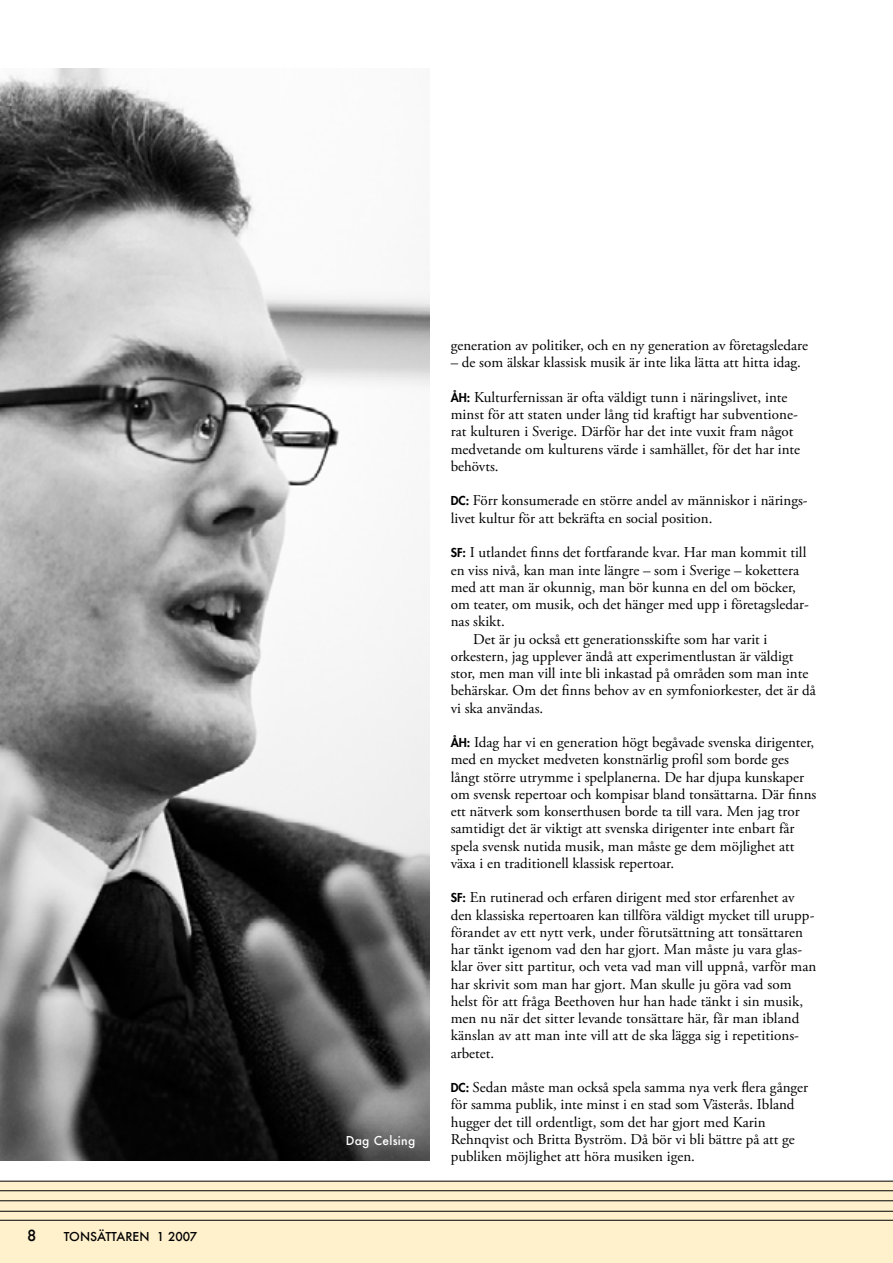
<style>
.page{position:relative;width:893px;height:1263px;background:#fff}
.page>*{position:absolute;margin:0;border:0;box-sizing:border-box;transform-origin:0 0}
.t1{font:15px/17.2px "Adobe Garamond Pro";color:#000}
.t2{font:500 12px "Futura";color:#000}
.t3{font:500 12px "Futura";letter-spacing:.025em;color:#fff}
.s1{font-family:"Futura Std";font-weight:800;font-size:12px}
</style>
<div class="page">
<img style="left:0;top:69px;width:430px;height:1092px">
<div style="left:0;top:1181px;width:893px;height:82px;background:#fef1cc"></div>
<hr style="left:0;top:1220px;width:893px;height:1px;background:#000">
<hr style="left:0;top:1211px;width:893px;height:1px;background:#000">
<hr style="left:0;top:1200px;width:893px;height:1px;background:#000">
<hr style="left:0;top:1190px;width:893px;height:1px;background:#000">
<hr style="left:0;top:1181px;width:893px;height:1px;background:#000">
<p class="t2" style="left:64px;top:1228px;width:135px">TONSÄTTAREN 1 2007</p>
<p class="t3" style="left:346px;top:1132px;width:71px">Dag Celsing</p>
<p class="t1" style="left:451px;top:337px;width:359px">generation av politiker, och en ny generation av företagsledare</p>
<p class="t1" style="left:451px;top:355px;width:352px">– de som älskar klassisk musik är inte lika lätta att hitta idag.</p>
<p class="t1" style="left:451px;top:389px;width:351px"><span class="s1">ÅH:</span> Kulturfernissan är ofta väldigt tunn i näringslivet, inte minst för att staten under lång tid kraftigt har subventione&shy;rat kulturen i Sverige. Därför har det inte vuxit fram något medvetande om kulturens värde i samhället, för det har inte behövts.</p>
<p class="t1" style="left:451px;top:493px;width:358px"><span class="s1">DC:</span> Förr konsumerade en större andel av människor i närings&shy;livet kultur för att bekräfta en social position.</p>
<p class="t1" style="left:451px;top:544px;width:357px"><span class="s1">SF:</span> I utlandet finns det fortfarande kvar. Har man kommit till</p>
<p class="t1" style="left:451px;top:562px;width:350px">en viss nivå, kan man inte längre – som i Sverige – kokettera</p>
<p class="t1" style="left:451px;top:579px;width:347px">med att man är okunnig, man bör kunna en del om böcker,</p>
<p class="t1" style="left:451px;top:596px;width:360px">om teater, om musik, och det hänger med upp i företagsledar-</p>
<p class="t1" style="left:451px;top:613px;width:56px">nas skikt.</p>
<p class="t1" style="left:473px;top:631px;width:296px">Det är ju också ett generationsskifte som har varit i</p>
<p class="t1" style="left:451px;top:648px;width:344px">orkestern, jag upplever ändå att experimentlustan är väldigt</p>
<p class="t1" style="left:451px;top:665px;width:359px">stor, men man vill inte bli inkastad på områden som man inte</p>
<p class="t1" style="left:451px;top:682px;width:367px">behärskar. Om det finns behov av en symfoniorkester, det är då</p>
<p class="t1" style="left:451px;top:700px;width:94px">vi ska användas.</p>
<p class="t1" style="left:451px;top:734px;width:367px"><span class="s1">ÅH:</span> Idag har vi en generation högt begåvade svenska dirigenter, med en mycket medveten konstnärlig profil som borde ges långt större utrymme i spelplanerna. De har djupa kunskaper om svensk repertoar och kompisar bland tonsättarna. Där finns ett nätverk som konserthusen borde ta till vara. Men jag tror samtidigt det är viktigt att svenska dirigenter inte enbart får spela svensk nutida musik, man måste ge dem möjlighet att växa i en traditionell klassisk repertoar.</p>
<p class="t1" style="left:451px;top:889px;width:367px"><span class="s1">SF:</span> En rutinerad och erfaren dirigent med stor erfarenhet av den klassiska repertoaren kan tillföra väldigt mycket till urupp&shy;förandet av ett nytt verk, under förutsättning att tonsättaren har tänkt igenom vad den har gjort. Man måste ju vara glas&shy;klar över sitt partitur, och veta vad man vill uppnå, varför man har skrivit som man har gjort. Man skulle ju göra vad som helst för att fråga Beethoven hur han hade tänkt i sin musik, men nu när det sitter levande tonsättare här, får man ibland känslan av att man inte vill att de ska lägga sig i repetitions&shy;arbetet.</p>
<p class="t1" style="left:451px;top:1079px;width:359px"><span class="s1">DC:</span> Sedan måste man också spela samma nya verk flera gånger för samma publik, inte minst i en stad som Västerås. Ibland hugger det till ordentligt, som det har gjort med Karin Rehnqvist och Britta Byström. Då bör vi bli bättre på att ge publiken möjlighet att höra musiken igen.</p>
</div>
